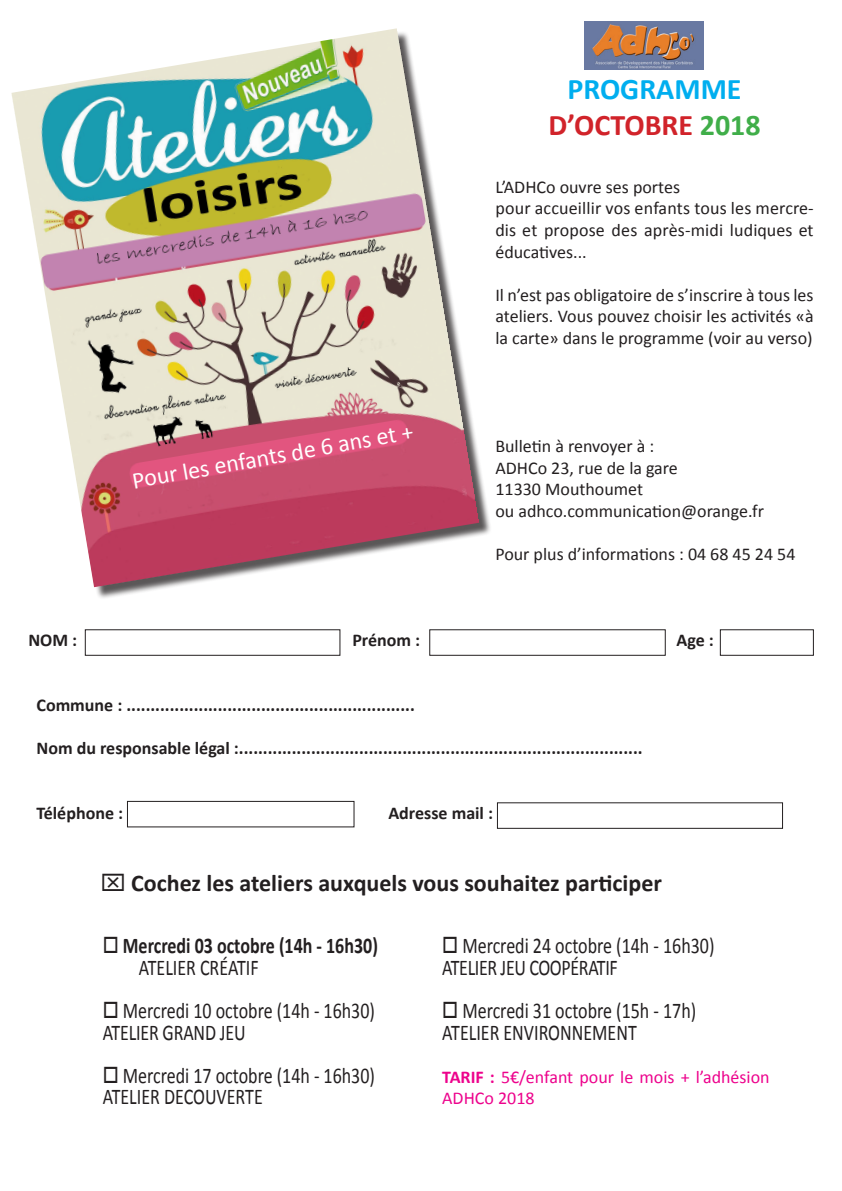
<style>
.page{position:relative;width:842px;height:1191px;background:#fff}
.page>*{position:absolute;margin:0;border:0;box-sizing:border-box;transform-origin:0 0}
.t1{font:700 30px "Calibri";color:#d1232a}
.t2{font:700 30px "Calibri";color:#00aeef}
.t3{font:700 24px "Calibri";color:#231f20}
.t4{font:24px "Calibri";color:#fff}
.t5{font:22.5px "Calibri";color:#231f20;scale:.8 1}
.t6{font:700 22.5px/21.6px "Calibri";color:#231f20;scale:.8 1}
.t7{font:22.5px "Calibri";letter-spacing:-.02em;color:#231f20;scale:.8 1}
.t8{font:18px/21.6px "Calibri";color:#231f20;text-align:justify}
.t9{font:700 18px "Calibri";color:#231f20}
.t10{font:18px/21.6px "Calibri";color:#ed028c}
.s1{color:#40ae49}
.s2{font-weight:400}
.s3{font-weight:700}
</style>
<div class="page">
<div style="left:13px;top:30px;width:479px;height:569px;background:#231f20;opacity:.75"></div>
<img style="left:11px;top:28px;width:468px;height:559px">
<div style="left:127px;top:801px;width:227px;height:26px;border:1px solid #231f20"></div>
<img style="left:584px;top:22px;width:120px;height:47px">
<p class="t2" style="left:567px;top:70px;width:176px">PROGRAMME</p>
<p class="t1" style="left:548px;top:106px;width:214px">D’OCTOBRE <span class="s1">2018</span></p>
<p class="t4" style="left:130px;top:466px;width:286px;rotate:-10deg">Pour les enfants de 6 ans et +</p>
<p class="t8" style="left:495px;top:176px;width:186px">L’ADHCo ouvre ses portes</p>
<p class="t8" style="left:495px;top:198px;width:320px">pour accueillir vos enfants tous les mercre&shy;dis et propose des après-midi ludiques et éducatives...</p>
<p class="t8" style="left:495px;top:284px;width:320px">Il n’est pas obligatoire de s’inscrire à tous les ateliers. Vous pouvez choisir les activités «à la carte» dans le programme (voir au verso)</p>
<p class="t8" style="left:495px;top:435px;width:160px">Bulletin à renvoyer à :</p>
<p class="t8" style="left:495px;top:457px;width:184px">ADHCo 23, rue de la gare</p>
<p class="t8" style="left:495px;top:478px;width:149px">11330 Mouthoumet</p>
<p class="t8" style="left:495px;top:500px;width:270px">ou adhco.communication@orange.fr</p>
<p class="t8" style="left:495px;top:543px;width:302px">Pour plus d’informations : 04 68 45 24 54</p>
<p class="t9" style="left:28px;top:629px;width:50px">NOM :</p>
<p class="t9" style="left:352px;top:629px;width:69px">Prénom :</p>
<p class="t9" style="left:676px;top:629px;width:39px">Age :</p>
<p class="t9" style="left:36px;top:693px;width:380px">Commune : ............................................................</p>
<p class="t9" style="left:36px;top:737px;width:608px">Nom du responsable légal :....................................................................................</p>
<p class="t9" style="left:36px;top:802px;width:88px">Téléphone :</p>
<p class="t9" style="left:388px;top:802px;width:106px">Adresse mail :</p>
<p class="t3" style="left:131px;top:868px;width:532px">Cochez les ateliers auxquels vous souhaitez participer</p>
<p class="t6" style="left:139px;top:935px;width:300px;text-indent:-36px">□ Mercredi 03 octobre (14h - 16h30)<br><span class="s2">ATELIER CRÉATIF</span></p>
<p class="t5" style="left:103px;top:996px;width:342px">□ Mercredi 10 octobre (14h - 16h30)</p>
<p class="t5" style="left:103px;top:1018px;width:180px">ATELIER GRAND JEU</p>
<p class="t5" style="left:103px;top:1061px;width:342px">□ Mercredi 17 octobre (14h - 16h30)</p>
<p class="t5" style="left:103px;top:1082px;width:202px">ATELIER DECOUVERTE</p>
<p class="t5" style="left:442px;top:931px;width:342px">□ Mercredi 24 octobre (14h - 16h30)</p>
<p class="t7" style="left:442px;top:953px;width:221px">ATELIER JEU COOPÉRATIF</p>
<p class="t5" style="left:442px;top:996px;width:319px">□ Mercredi 31 octobre (15h - 17h)</p>
<p class="t5" style="left:442px;top:1018px;width:245px">ATELIER ENVIRONNEMENT</p>
<p class="t10" style="left:442px;top:1066px;width:329px"><span class="s3">TARIF :</span> 5€/enfant pour le mois + l’adhésion<br>ADHCo 2018</p>
</div>
